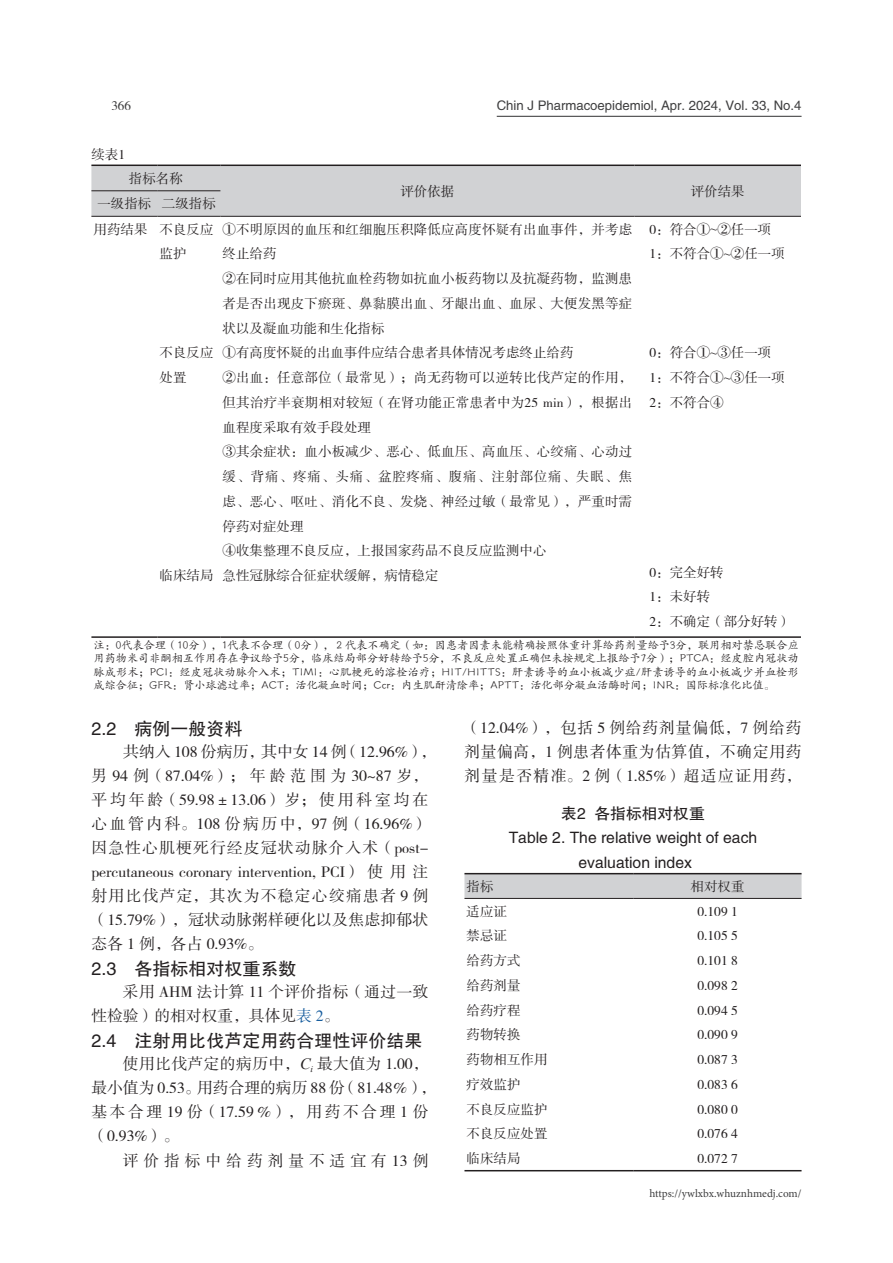
<style>
.page{position:relative;width:893px;height:1263px;background:#fff}
.page>*{position:absolute;margin:0;border:0;box-sizing:border-box;transform-origin:0 0}
._13_正文二级标题{font:18px "FZHTK GBK1 0";color:#231f20}
._11_正文{font:15.75px/24px "FZSSK GBK1 0";letter-spacing:.02em;color:#231f20}
._15_图表名{font:15.75px "FZHTK GBK1 0";color:#231f20}
._11_正文-2{font:15.75px/24px "FZSSK GBK1 0";color:#231f20}
._11_正文-3{font:15.75px "FZSSK GBK1 0";letter-spacing:.315em;color:#231f20}
._15_1_图表内容{font:13.5px/24.8px "FZSSK GBK1 0";color:#231f20}
._11_正文-4{font:13.5px "FZSSK GBK1 0";color:#231f20}
.t1{font:13.2px "FZHTK GBK1 0";color:#3e3e3f}
.t2{font:13.2px "FZSSK GBK1 0";color:#3e3e3f}
._14_图表注释{font:11.25px/13.5px "FZKTK GBK1 0";color:#231f20;text-align:justify}
.t3{font:11.25px "Minion Pro";color:#3e3e3f}
.s1{font-family:"Times New Roman"}
.s2{color:#175d9e}
.s3{font-family:"Times New Roman";font-style:italic}
</style>
<div class="page">
<hr style="left:497px;top:116px;width:304px;height:1px;background:#3e3e3f">
<div style="left:91px;top:166px;width:710px;height:50px;background:#d1d2d4"></div>
<hr style="left:91px;top:190px;width:66px;height:1px;background:#231f20">
<hr style="left:157px;top:190px;width:63px;height:1px;background:#231f20">
<hr style="left:91px;top:216px;width:66px;height:1px;background:#231f20">
<hr style="left:157px;top:216px;width:63px;height:1px;background:#231f20">
<hr style="left:220px;top:216px;width:414px;height:1px;background:#231f20">
<hr style="left:634px;top:216px;width:167px;height:1px;background:#231f20">
<hr style="left:91px;top:165px;width:66px;height:1px;background:#231f20">
<hr style="left:157px;top:165px;width:63px;height:1px;background:#231f20">
<hr style="left:220px;top:165px;width:414px;height:1px;background:#231f20">
<hr style="left:634px;top:165px;width:167px;height:1px;background:#231f20">
<hr style="left:91px;top:636px;width:66px;height:2px;background:#231f20">
<hr style="left:157px;top:636px;width:63px;height:2px;background:#231f20">
<hr style="left:220px;top:636px;width:414px;height:2px;background:#231f20">
<hr style="left:634px;top:636px;width:167px;height:2px;background:#231f20">
<svg style="left:464px;top:874px;width:337px;height:24px;background:#cdced0"></svg>
<hr style="left:464px;top:898px;width:170px;height:1px;background:#231f20">
<hr style="left:634px;top:898px;width:167px;height:1px;background:#231f20">
<hr style="left:464px;top:1170px;width:170px;height:1px;background:#231f20">
<hr style="left:634px;top:1170px;width:167px;height:1px;background:#231f20">
<hr style="left:464px;top:873px;width:170px;height:1px;background:#231f20">
<hr style="left:634px;top:873px;width:167px;height:1px;background:#231f20">
<p class="t2" style="left:111px;top:98px;width:21px">366</p>
<p class="t1" style="left:497px;top:98px;width:306px">Chin J Pharmacoepidemiol, Apr. 2024, Vol. 33, No.4</p>
<p class="_11_正文-4" style="left:91px;top:147px;width:35px">续表1</p>
<p class="_15_1_图表内容" style="left:129px;top:167px;width:55px">指标名称</p>
<p class="_15_1_图表内容" style="left:400px;top:179px;width:55px">评价依据</p>
<p class="_15_1_图表内容" style="left:691px;top:179px;width:55px">评价结果</p>
<p class="_15_1_图表内容" style="left:97px;top:192px;width:55px">一级指标</p>
<p class="_15_1_图表内容" style="left:162px;top:192px;width:56px">二级指标</p>
<p class="_15_1_图表内容" style="left:94px;top:217px;width:56px">用药结果</p>
<p class="_15_1_图表内容" style="left:160px;top:217px;width:56px">不良反应监护</p>
<p class="_15_1_图表内容" style="left:223px;top:217px;width:411px">①不明原因的血压和红细胞压积降低应高度怀疑有出血事件，并考虑终止给药</p>
<p class="_15_1_图表内容" style="left:649px;top:217px;width:124px">0：符合①<span class="s1">⁓</span>②任一项</p>
<p class="_15_1_图表内容" style="left:649px;top:242px;width:137px">1：不符合①<span class="s1">⁓</span>②任一项</p>
<p class="_15_1_图表内容" style="left:223px;top:267px;width:411px;text-align:justify">②在同时应用其他抗血栓药物如抗血小板药物以及抗凝药物，监测患者是否出现皮下瘀斑、鼻黏膜出血、牙龈出血、血尿、大便发黑等症状以及凝血功能和生化指标</p>
<p class="_15_1_图表内容" style="left:160px;top:341px;width:56px">不良反应处置</p>
<p class="_15_1_图表内容" style="left:223px;top:341px;width:352px">①有高度怀疑的出血事件应结合患者具体情况考虑终止给药</p>
<p class="_15_1_图表内容" style="left:649px;top:341px;width:124px">0：符合①<span class="s1">⁓</span>③任一项</p>
<p class="_15_1_图表内容" style="left:649px;top:366px;width:137px">1：不符合①<span class="s1">⁓</span>③任一项</p>
<p class="_15_1_图表内容" style="left:649px;top:390px;width:76px">2：不符合④</p>
<p class="_15_1_图表内容" style="left:223px;top:366px;width:411px;text-align:justify">②出血：任意部位（最常见）；尚无药物可以逆转比伐芦定的作用，但其治疗半衰期相对较短（在肾功能正常患者中为25 min），根据出血程度采取有效手段处理</p>
<p class="_15_1_图表内容" style="left:223px;top:440px;width:411px;text-align:justify">③其余症状：血小板减少、恶心、低血压、高血压、心绞痛、心动过缓、背痛、疼痛、头痛、盆腔疼痛、腹痛、注射部位痛、失眠、焦虑、恶心、呕吐、消化不良、发烧、神经过敏（最常见），严重时需停药对症处理</p>
<p class="_15_1_图表内容" style="left:223px;top:539px;width:325px">④收集整理不良反应，上报国家药品不良反应监测中心</p>
<p class="_15_1_图表内容" style="left:160px;top:564px;width:56px">临床结局</p>
<p class="_15_1_图表内容" style="left:223px;top:564px;width:217px">急性冠脉综合征症状缓解，病情稳定</p>
<p class="_15_1_图表内容" style="left:649px;top:560px;width:76px">0：完全好转</p>
<p class="_15_1_图表内容" style="left:649px;top:585px;width:62px">1：未好转</p>
<p class="_15_1_图表内容" style="left:649px;top:610px;width:143px">2：不确定（部分好转）</p>
<p class="_14_图表注释" style="left:94px;top:638px;width:707px">注：0代表合理（10分），1代表不合理（0分），２代表不确定（如：因患者因素未能精确按照体重计算给药剂量给予3分，联用相对禁忌联合应用药物米司非酮相互作用存在争议给予5分，临床结局部分好转给予5分，不良反应处置正确但未按规定上报给予7分）；PTCA：经皮腔内冠状动脉成形术；PCI：经皮冠状动脉介入术；TIMI：心肌梗死的溶栓治疗；HIT/HITTS：肝素诱导的血小板减少症/肝素诱导的血小板减少并血栓形成综合征；GFR：肾小球滤过率；ACT：活化凝血时间；Ccr：内生肌酐清除率；APTT：活化部分凝血活酶时间；INR：国际标准化比值。</p>
<p class="_13_正文二级标题" style="left:91px;top:719px;width:152px">2.2 病例一般资料</p>
<p class="_11_正文" style="left:91px;top:741px;width:346px;text-indent:32px">共纳入 108 份病历，其中女 14 例（12.96%），男 94 例（87.04%）；年龄范围为 30~87 岁，平均年龄（59.98±13.06）岁；使用科室均在心血管内科。108 份病历中，97 例（16.96%）因急性心肌梗死行经皮冠状动脉介入术（post&shy;percutaneous coronary intervention, PCI）使用注射用比伐芦定，其次为不稳定心绞痛患者 9 例（15.79%），冠状动脉粥样硬化以及焦虑抑郁状态各 1 例，各占 0.93%。</p>
<p class="_13_正文二级标题" style="left:91px;top:959px;width:206px">2.3 各指标相对权重系数</p>
<p class="_11_正文-2" style="left:91px;top:981px;width:339px;text-indent:32px">采用 AHM 法计算 11 个评价指标（通过一致性检验）的相对权重，具体见<span class="s2">表 2</span>。</p>
<p class="_13_正文二级标题" style="left:91px;top:1031px;width:332px">2.4 注射用比伐芦定用药合理性评价结果</p>
<p class="_11_正文" style="left:91px;top:1053px;width:346px;text-indent:32px">使用比伐芦定的病历中，<span class="s3">C</span><sub>i</sub> 最大值为 1.00，最小值为 0.53。用药合理的病历 88 份（81.48％），基本合理 19 份（17.59％），用药不合理 1 份（0.93%）。</p>
<p class="_11_正文-3" style="left:123px;top:1152px;width:307px">评价指标中给药剂量不适宜有13例</p>
<p class="_11_正文" style="left:464px;top:717px;width:339px;text-align:justify">（12.04%），包括 5 例给药剂量偏低，7 例给药剂量偏高，1 例患者体重为估算值，不确定用药剂量是否精准。2 例（1.85%）超适应证用药，</p>
<p class="_15_图表名" style="left:561px;top:804px;width:145px">表2 各指标相对权重</p>
<p class="_15_图表名" style="left:509px;top:829px;width:250px">Table 2. The relative weight of each</p>
<p class="_15_图表名" style="left:578px;top:854px;width:115px">evaluation index</p>
<p class="_15_1_图表内容" style="left:467px;top:875px;width:28px">指标</p>
<p class="_15_1_图表内容" style="left:691px;top:875px;width:55px">相对权重</p>
<p class="_15_1_图表内容" style="left:467px;top:899px;width:42px">适应证</p>
<p class="_15_1_图表内容" style="left:698px;top:899px;width:42px">0.109 1</p>
<p class="_15_1_图表内容" style="left:467px;top:924px;width:42px">禁忌证</p>
<p class="_15_1_图表内容" style="left:698px;top:924px;width:42px">0.105 5</p>
<p class="_15_1_图表内容" style="left:467px;top:949px;width:55px">给药方式</p>
<p class="_15_1_图表内容" style="left:698px;top:949px;width:42px">0.101 8</p>
<p class="_15_1_图表内容" style="left:467px;top:974px;width:55px">给药剂量</p>
<p class="_15_1_图表内容" style="left:698px;top:974px;width:42px">0.098 2</p>
<p class="_15_1_图表内容" style="left:467px;top:998px;width:55px">给药疗程</p>
<p class="_15_1_图表内容" style="left:698px;top:998px;width:42px">0.094 5</p>
<p class="_15_1_图表内容" style="left:467px;top:1023px;width:55px">药物转换</p>
<p class="_15_1_图表内容" style="left:698px;top:1023px;width:42px">0.090 9</p>
<p class="_15_1_图表内容" style="left:467px;top:1048px;width:82px">药物相互作用</p>
<p class="_15_1_图表内容" style="left:698px;top:1048px;width:42px">0.087 3</p>
<p class="_15_1_图表内容" style="left:467px;top:1073px;width:55px">疗效监护</p>
<p class="_15_1_图表内容" style="left:698px;top:1073px;width:42px">0.083 6</p>
<p class="_15_1_图表内容" style="left:467px;top:1097px;width:82px">不良反应监护</p>
<p class="_15_1_图表内容" style="left:698px;top:1097px;width:42px">0.080 0</p>
<p class="_15_1_图表内容" style="left:467px;top:1122px;width:82px">不良反应处置</p>
<p class="_15_1_图表内容" style="left:698px;top:1122px;width:42px">0.076 4</p>
<p class="_15_1_图表内容" style="left:467px;top:1147px;width:55px">临床结局</p>
<p class="_15_1_图表内容" style="left:698px;top:1147px;width:42px">0.072 7</p>
<p class="t3" style="left:649px;top:1185px;width:154px">https://ywlxbx.whuznhmedj.com/</p>
</div>
